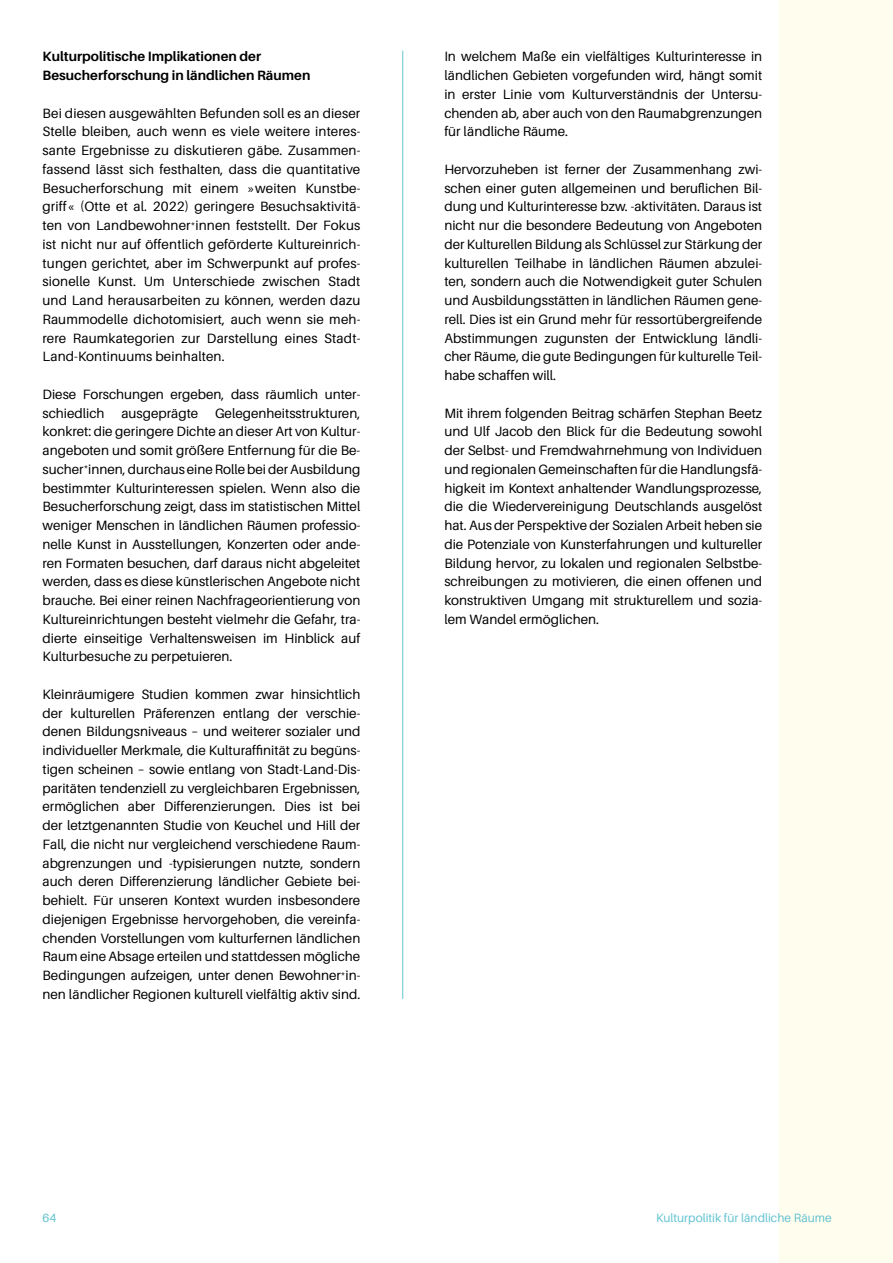
<style>
.page{position:relative;width:893px;height:1263px;background:#fff}
.page>*{position:absolute;margin:0;border:0;box-sizing:border-box;transform-origin:0 0}
.t1{font:13.5px/18.8px "Aileron";color:#000;text-align:justify}
.t2{font:700 13.5px/18.8px "Aileron";color:#000}
.t3{font:12px "Aileron";color:#63c3d1}
</style>
<div class="page">
<div style="left:779px;top:0;width:114px;height:1263px;background:#fffdee"></div>
<hr style="left:402px;top:51px;width:1px;height:948px;background:#63c3d1">
<p class="t2" style="left:43px;top:47px;width:269px">Kulturpolitische Implikationen der<br>Besucherforschung in ländlichen Räumen</p>
<p class="t1" style="left:43px;top:104px;width:319px">Bei diesen ausgewählten Befunden soll es an dieser Stelle bleiben, auch wenn es viele weitere interes&shy;sante Ergebnisse zu diskutieren gäbe. Zusammen&shy;fassend lässt sich festhalten, dass die quantitative Besucherforschung mit einem »weiten Kunstbe&shy;griff« (Otte et al. 2022) geringere Besuchsaktivitä&shy;ten von Landbewohner<sup>*</sup>innen feststellt. Der Fokus ist nicht nur auf öffentlich geförderte Kultureinrich&shy;tungen gerichtet, aber im Schwerpunkt auf profes&shy;sionelle Kunst. Um Unterschiede zwischen Stadt und Land herausarbeiten zu können, werden dazu Raummodelle dichotomisiert, auch wenn sie meh&shy;rere Raumkategorien zur Darstellung eines Stadt-Land-Kontinuums beinhalten.</p>
<p class="t1" style="left:43px;top:385px;width:319px">Diese Forschungen ergeben, dass räumlich unter&shy;schiedlich</p>
<p class="t1" style="left:43px;top:404px;width:319px;text-indent:173px">Gelegenheitsstrukturen, konkret: die geringere Dichte an dieser Art von Kultur&shy;angeboten und somit größere Entfernung für die Be&shy;sucher<sup>*</sup>innen, durchaus eine Rolle bei der Ausbildung bestimmter Kulturinteressen spielen. Wenn also die Besucherforschung zeigt, dass im statistischen Mittel weniger Menschen in ländlichen Räumen professio&shy;nelle Kunst in Ausstellungen, Konzerten oder ande&shy;ren Formaten besuchen, darf daraus nicht abgeleitet werden, dass es diese künstlerischen Angebote nicht brauche. Bei einer reinen Nachfrageorientierung von Kultureinrichtungen besteht vielmehr die Gefahr, tra&shy;dierte einseitige Verhaltensweisen im Hinblick auf Kulturbesuche zu perpetuieren.</p>
<p class="t1" style="left:43px;top:685px;width:319px">Kleinräumigere Studien kommen zwar hinsichtlich der kulturellen Präferenzen entlang der verschie&shy;denen Bildungsniveaus – und weiterer sozialer und individueller Merkmale, die Kulturaffinität zu begüns&shy;tigen scheinen – sowie entlang von Stadt-Land-Dis&shy;paritäten tendenziell zu vergleichbaren Ergebnissen, ermöglichen aber Differenzierungen. Dies ist bei der letztgenannten Studie von Keuchel und Hill der Fall, die nicht nur vergleichend verschiedene Raum&shy;abgrenzungen und -typisierungen nutzte, sondern auch deren Differenzierung ländlicher Gebiete bei&shy;behielt. Für unseren Kontext wurden insbesondere diejenigen Ergebnisse hervorgehoben, die vereinfa&shy;chenden Vorstellungen vom kulturfernen ländlichen Raum eine Absage erteilen und stattdessen mögliche Bedingungen aufzeigen, unter denen Bewohner<sup>*</sup>in&shy;nen ländlicher Regionen kulturell vielfältig aktiv sind.</p>
<p class="t1" style="left:121px;top:404px;width:78px">ausgeprägte</p>
<p class="t1" style="left:444px;top:47px;width:319px">In welchem Maße ein vielfältiges Kulturinteresse in ländlichen Gebieten vorgefunden wird, hängt somit in erster Linie vom Kulturverständnis der Untersu&shy;chenden ab, aber auch von den Raumabgrenzungen für ländliche Räume.</p>
<p class="t1" style="left:444px;top:160px;width:319px">Hervorzuheben ist ferner der Zusammenhang zwi&shy;schen einer guten allgemeinen und beruflichen Bil&shy;dung und Kulturinteresse bzw. -aktivitäten. Daraus ist nicht nur die besondere Bedeutung von Angeboten der Kulturellen Bildung als Schlüssel zur Stärkung der kulturellen Teilhabe in ländlichen Räumen abzulei&shy;ten, sondern auch die Notwendigkeit guter Schulen und Ausbildungsstätten in ländlichen Räumen gene&shy;rell. Dies ist ein Grund mehr für ressortübergreifende Abstimmungen zugunsten der Entwicklung ländli&shy;cher Räume, die gute Bedingungen für kulturelle Teil&shy;habe schaffen will.</p>
<p class="t1" style="left:444px;top:404px;width:319px">Mit ihrem folgenden Beitrag schärfen Stephan Beetz und Ulf Jacob den Blick für die Bedeutung sowohl der Selbst- und Fremdwahrnehmung von Individuen und regionalen Gemeinschaften für die Handlungsfä&shy;higkeit im Kontext anhaltender Wandlungsprozesse, die die Wiedervereinigung Deutschlands ausgelöst hat. Aus der Perspektive der Sozialen Arbeit heben sie die Potenziale von Kunsterfahrungen und kultureller Bildung hervor, zu lokalen und regionalen Selbstbe&shy;schreibungen zu motivieren, die einen offenen und konstruktiven Umgang mit strukturellem und sozia&shy;lem Wandel ermöglichen.</p>
<p class="t3" style="left:43px;top:1211px;width:15px">64</p>
<p class="t3" style="left:656px;top:1211px;width:177px">Kulturpolitik für ländliche Räume</p>
</div>
